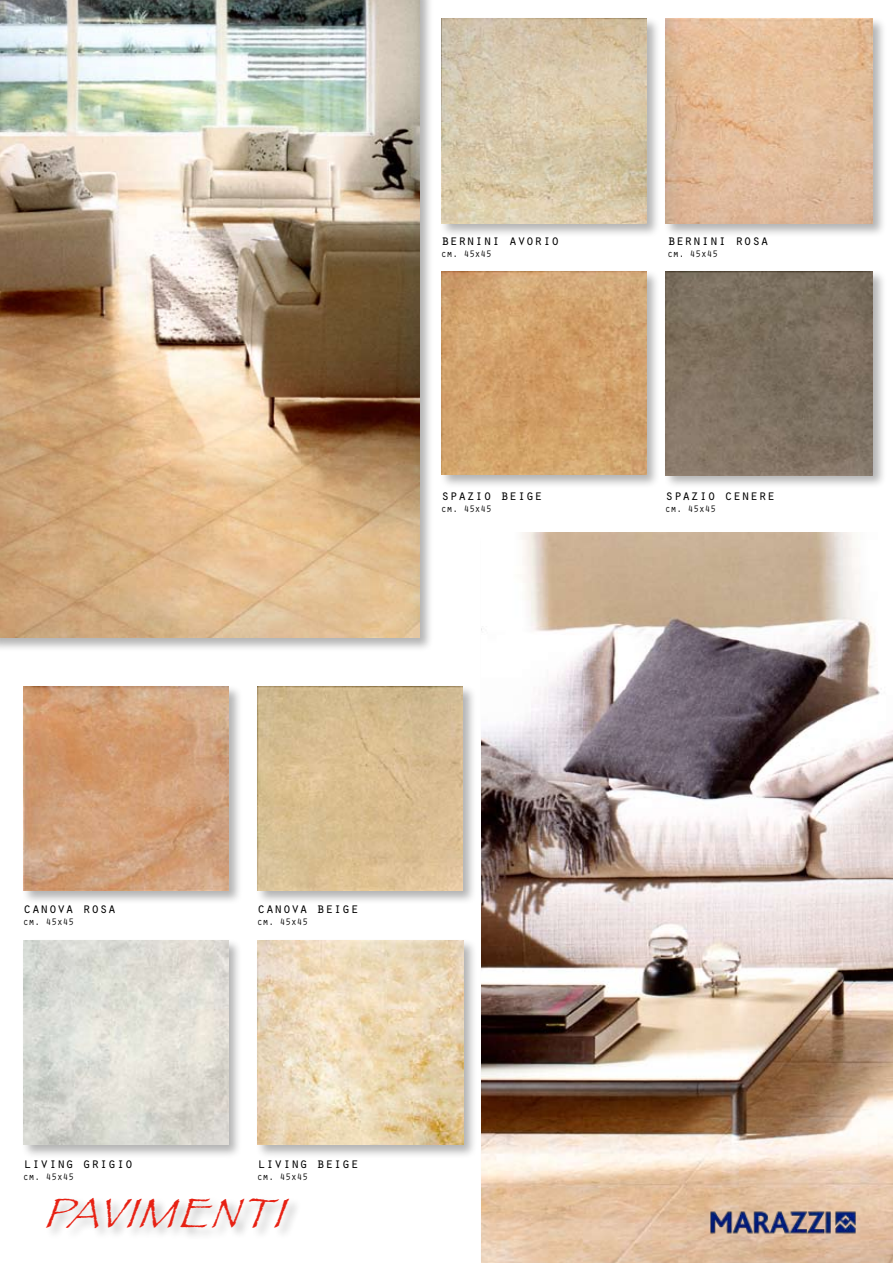
<style>
.page{position:relative;width:893px;height:1263px;background:#fff}
.page>*{position:absolute;margin:0;border:0;box-sizing:border-box;transform-origin:0 0}
.t1{font:italic 42.9px "Papyrus";color:#e72113}
.t2{font:14.55px "Orator Std";color:#000}
.t3{font:9.75px "Orator Std";color:#000}
</style>
<div class="page">
<img style="left:481px;top:533px;width:412px;height:730px">
<div style="left:0;top:0;width:433px;height:652px;background:#000;opacity:.3"></div>
<img style="left:0;top:0;width:419px;height:638px">
<div style="left:44px;top:1195px;width:257px;height:45px;background:#000;opacity:.3"></div>
<div style="left:439px;top:16px;width:221px;height:221px;background:#000;opacity:.3"></div>
<img style="left:441px;top:19px;width:205px;height:204px">
<div style="left:663px;top:16px;width:223px;height:221px;background:#000;opacity:.3"></div>
<img style="left:665px;top:19px;width:208px;height:204px">
<div style="left:21px;top:684px;width:221px;height:221px;background:#000;opacity:.3"></div>
<img style="left:23px;top:687px;width:206px;height:204px">
<div style="left:439px;top:269px;width:221px;height:220px;background:#000;opacity:.3"></div>
<img style="left:441px;top:271px;width:205px;height:204px">
<div style="left:663px;top:269px;width:223px;height:220px;background:#000;opacity:.3"></div>
<img style="left:665px;top:271px;width:208px;height:204px">
<div style="left:255px;top:684px;width:221px;height:221px;background:#000;opacity:.3"></div>
<img style="left:257px;top:687px;width:205px;height:204px">
<div style="left:21px;top:938px;width:221px;height:221px;background:#000;opacity:.3"></div>
<img style="left:23px;top:941px;width:205px;height:204px">
<div style="left:255px;top:938px;width:222px;height:221px;background:#000;opacity:.3"></div>
<img style="left:257px;top:941px;width:206px;height:204px">
<img style="left:705px;top:1207px;width:155px;height:30px">
<p class="t2" style="left:441px;top:230px;width:120px">bernini avorio</p>
<p class="t3" style="left:441px;top:247px;width:52px">cm. 45x45</p>
<p class="t2" style="left:441px;top:485px;width:103px">spazio beige</p>
<p class="t3" style="left:441px;top:502px;width:52px">cm. 45x45</p>
<p class="t2" style="left:667px;top:230px;width:103px">bernini rosa</p>
<p class="t3" style="left:667px;top:247px;width:52px">cm. 45x45</p>
<p class="t2" style="left:665px;top:485px;width:112px">spazio cenere</p>
<p class="t3" style="left:665px;top:502px;width:52px">cm. 45x45</p>
<p class="t2" style="left:23px;top:898px;width:95px">canova rosa</p>
<p class="t3" style="left:23px;top:915px;width:52px">cm. 45x45</p>
<p class="t2" style="left:23px;top:1152px;width:112px">living grigio</p>
<p class="t3" style="left:23px;top:1170px;width:52px">cm. 45x45</p>
<p class="t2" style="left:257px;top:898px;width:103px">canova beige</p>
<p class="t3" style="left:257px;top:915px;width:52px">cm. 45x45</p>
<p class="t2" style="left:257px;top:1152px;width:103px">living beige</p>
<p class="t3" style="left:257px;top:1170px;width:52px">cm. 45x45</p>
<h1 class="t1" style="left:43px;top:1187px;width:265px">PAVIMENTI</h1>
</div>
